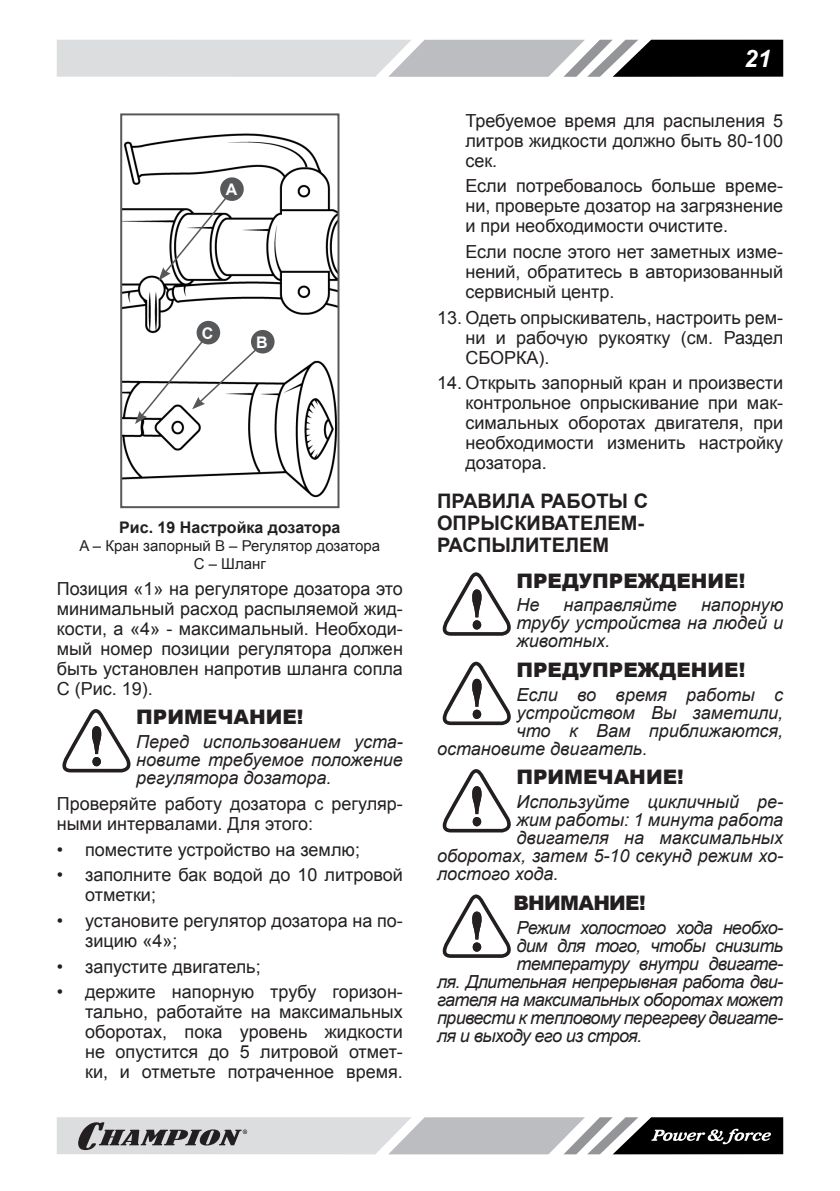
<style>
.page{position:relative;width:840px;height:1191px;background:#fff}
.page>*{position:absolute;margin:0;border:0;box-sizing:border-box;transform-origin:0 0}
.t1{font:italic 700 24px "Arial";color:#fff}
.t2{font:900 20px "Arial";color:#231f20}
.t3{font:700 20px/22px "Arial";color:#231f20}
.t4{font:900 20px "Arial";letter-spacing:-.035em;color:#231f20}
.t5{font:18px/20px "Arial";color:#231f20;text-align:justify}
.t6{font:italic 18px/18px "Arial";letter-spacing:-.01em;color:#231f20;text-align:justify}
.t7{font:italic 18px "Arial";letter-spacing:-.035em;color:#231f20}
.t8{font:700 16px "Arial";color:#231f20}
.t9{font:700 16px "Arial";color:#fff}
.t10{font:15px/18px "Arial";color:#231f20;text-align:center}
</style>
<div class="page">
<svg style="left:57px;top:40px;width:725px;height:37px;background:#a7a8aa"></svg>
<svg style="left:57px;top:1117px;width:725px;height:37px;background:#a1a2a3"></svg>
<img style="left:123px;top:133px;width:213px;height:365px">
<div style="left:120px;top:113px;width:219px;height:395px;border:2px solid #57585a"></div>
<svg style="left:158px;top:189px;width:75px;height:91px"></svg>
<svg style="left:135px;top:333px;width:129px;height:91px"></svg>
<div style="left:220px;top:177px;width:23px;height:24px;background:#57585a;border-radius:50%"></div>
<div style="left:196px;top:321px;width:24px;height:23px;background:#57585a;border-radius:50%"></div>
<div style="left:251px;top:330px;width:23px;height:23px;background:#57585a;border-radius:50%"></div>
<svg style="left:62px;top:709px;width:69px;height:63px"></svg>
<svg style="left:442px;top:572px;width:69px;height:64px"></svg>
<svg style="left:442px;top:661px;width:69px;height:64px"></svg>
<svg style="left:442px;top:769px;width:69px;height:63px"></svg>
<svg style="left:442px;top:894px;width:69px;height:64px"></svg>
<p class="t9" style="left:225px;top:179px;width:13px">A</p>
<p class="t9" style="left:202px;top:322px;width:13px">C</p>
<p class="t9" style="left:256px;top:331px;width:13px">B</p>
<p class="t8" style="left:119px;top:517px;width:222px">Рис. 19 Настройка дозатора</p>
<p class="t10" style="left:79px;top:537px;width:302px">A – Кран запорный B – Регулятор дозатора<br>C – Шланг</p>
<p class="t5" style="left:57px;top:578px;width:347px">Позиция «1» на регуляторе дозатора это минимальный расход распыляемой жид&shy;кости, а «4» - максимальный. Необходи&shy;мый номер позиции регулятора должен быть установлен напротив шланга сопла C (Рис. 19).</p>
<p class="t2" style="left:136px;top:703px;width:169px">ПРИМЕЧАНИЕ!</p>
<p class="t6" style="left:136px;top:733px;width:268px">Перед использованием уста&shy;новите требуемое положение регулятора дозатора.</p>
<p class="t5" style="left:57px;top:793px;width:347px">Проверяйте работу дозатора с регуляр&shy;ными интервалами. Для этого:</p>
<p class="t5" style="left:57px;top:839px;width:304px">• поместите устройство на землю;</p>
<p class="t5" style="left:85px;top:865px;width:319px;text-indent:-28px">• заполните бак водой до 10 литровой отметки;</p>
<p class="t5" style="left:85px;top:910px;width:319px;text-indent:-28px">• установите регулятор дозатора на по&shy;зицию «4»;</p>
<p class="t5" style="left:57px;top:956px;width:205px">• запустите двигатель;</p>
<p class="t5" style="left:85px;top:982px;width:319px;text-indent:-28px">• держите напорную трубу горизон&shy;тально, работайте на максимальных оборотах, пока уровень жидкости не опустится до 5 литровой отмет&shy;ки, и отметьте потраченное время.</p>
<h1 class="t1" style="left:743px;top:42px;width:28px">21</h1>
<p class="t5" style="left:465px;top:110px;width:319px">Требуемое время для распыления 5 литров жидкости должно быть 80-100 сек.</p>
<p class="t5" style="left:465px;top:176px;width:319px">Если потребовалось больше време&shy;ни, проверьте дозатор на загрязнение и при необходимости очистите.</p>
<p class="t5" style="left:465px;top:242px;width:319px">Если после этого нет заметных изме&shy;нений, обратитесь в авторизованный сервисный центр.</p>
<p class="t5" style="left:465px;top:307px;width:319px;text-indent:-28px">13. Одеть опрыскиватель, настроить рем&shy;ни и рабочую рукоятку (см. Раздел СБОРКА).</p>
<p class="t5" style="left:465px;top:373px;width:319px;text-indent:-28px">14. Открыть запорный кран и произвести контрольное опрыскивание при мак&shy;симальных оборотах двигателя, при необходимости изменить настройку дозатора.</p>
<p class="t3" style="left:437px;top:491px;width:213px">ПРАВИЛА РАБОТЫ С<br>ОПРЫСКИВАТЕЛЕМ-<br>РАСПЫЛИТЕЛЕМ</p>
<p class="t2" style="left:516px;top:566px;width:230px">ПРЕДУПРЕЖДЕНИЕ!</p>
<p class="t6" style="left:516px;top:596px;width:25px">Не</p>
<p class="t6" style="left:563px;top:596px;width:115px">направляйте</p>
<p class="t6" style="left:516px;top:596px;width:268px;text-indent:184px">напорную трубу устройства на людей и животных.</p>
<p class="t2" style="left:516px;top:655px;width:230px">ПРЕДУПРЕЖДЕНИЕ!</p>
<p class="t6" style="left:516px;top:685px;width:268px">Если во время работы с</p>
<p class="t6" style="left:516px;top:703px;width:268px">устройством Вы заметили,</p>
<p class="t6" style="left:516px;top:721px;width:268px">что к Вам приближаются,</p>
<p class="t6" style="left:437px;top:739px;width:212px">остановите двигатель.</p>
<p class="t2" style="left:516px;top:763px;width:169px">ПРИМЕЧАНИЕ!</p>
<p class="t6" style="left:516px;top:793px;width:268px">Используйте цикличный ре-</p>
<p class="t6" style="left:516px;top:811px;width:268px">жим работы: 1 минута работа</p>
<p class="t6" style="left:516px;top:829px;width:268px">двигателя на максимальных</p>
<p class="t6" style="left:437px;top:847px;width:347px">оборотах, затем 5-10 секунд режим хо-</p>
<p class="t6" style="left:437px;top:865px;width:123px">лостого хода.</p>
<p class="t4" style="left:513px;top:888px;width:134px">ВНИМАНИЕ!</p>
<p class="t7" style="left:516px;top:915px;width:268px">Режим холостого хода необхо-</p>
<p class="t7" style="left:516px;top:933px;width:268px">дим для того, чтобы снизить</p>
<p class="t7" style="left:516px;top:951px;width:268px">температуру внутри двигате-</p>
<p class="t7" style="left:437px;top:969px;width:347px">ля. Длительная непрерывная работа дви-</p>
<p class="t7" style="left:437px;top:987px;width:347px">гателя на максимальных оборотах может</p>
<p class="t7" style="left:437px;top:1005px;width:347px">привести к тепловому перегреву двигате-</p>
<p class="t7" style="left:437px;top:1023px;width:206px">ля и выходу его из строя.</p>
</div>
